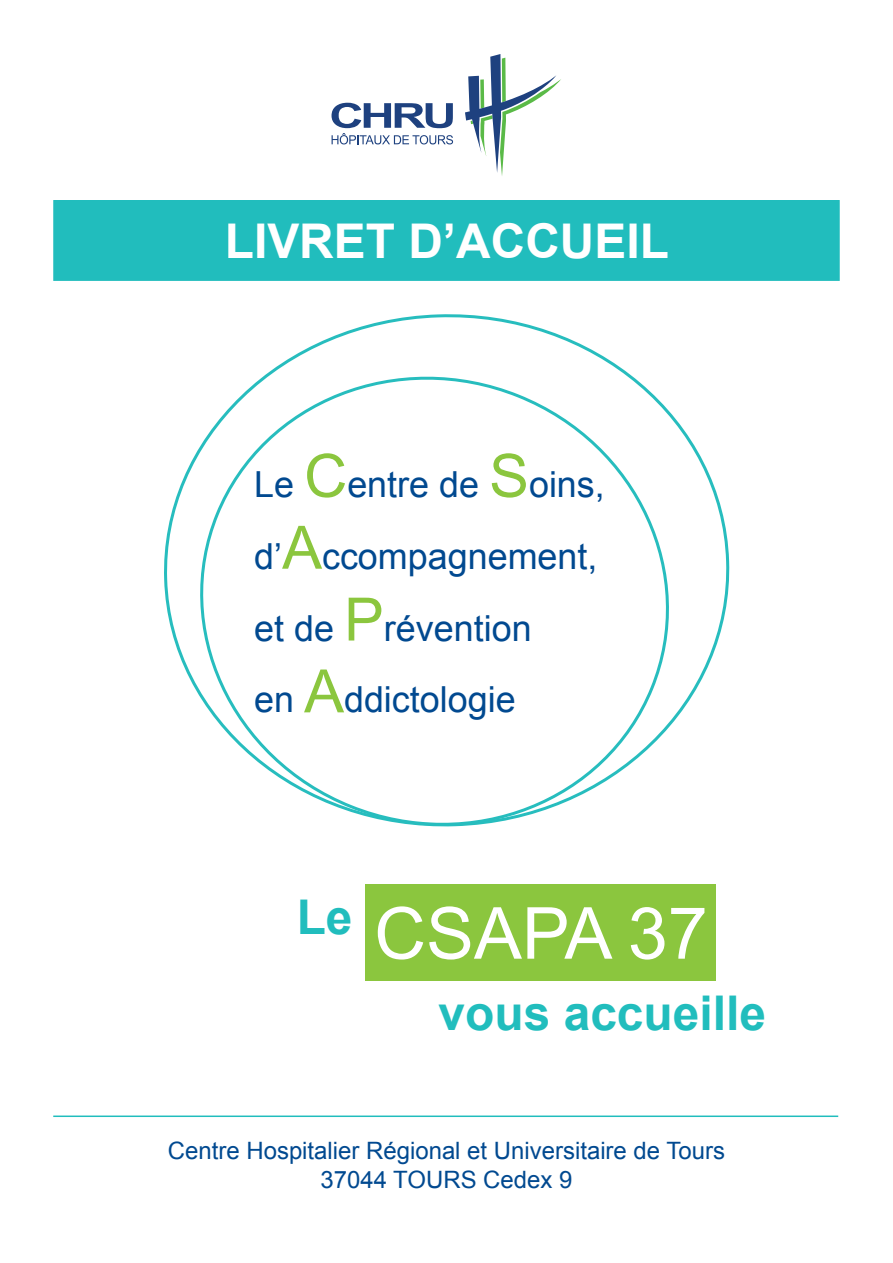
<style>
.page{position:relative;width:893px;height:1263px;background:#fff}
.page>*{position:absolute;margin:0;border:0;box-sizing:border-box;transform-origin:0 0}
.t1{font:71.85px "Arial";color:#fff}
.t2{font:700 47.85px "Arial";color:#fff}
.t3{font:700 47.85px "Arial";color:#21bdbd}
.t4{font:35.85px "Arial";color:#014990}
.t5{font:24px "Arial";color:#014990}
.s1{font-size:59.85px;color:#8bc63e}
</style>
<div class="page">
<svg style="left:164px;top:314px;width:566px;height:513px"></svg>
<div style="left:366px;top:884px;width:350px;height:96px;background:#8bc63e"></div>
<svg style="left:465px;top:54px;width:96px;height:122px"></svg>
<svg style="left:332px;top:103px;width:121px;height:41px"></svg>
<div style="left:54px;top:201px;width:785px;height:79px;background:#21bdbd"></div>
<div style="left:53px;top:200px;width:787px;height:81px;border:2px solid #21bdbd"></div>
<hr style="left:53px;top:1115px;width:785px;height:2px;background:#21bdbd">
<p class="t2" style="left:225px;top:209px;width:446px">LIVRET D’ACCUEIL</p>
<p class="t4" style="left:254px;top:461px;width:352px">Le <span class="s1">C</span>entre de <span class="s1">S</span>oins,</p>
<p class="t4" style="left:254px;top:533px;width:345px">d’<span class="s1">A</span>ccompagnement,</p>
<p class="t4" style="left:254px;top:604px;width:279px">et de <span class="s1">P</span>révention</p>
<p class="t4" style="left:254px;top:676px;width:263px">en <span class="s1">A</span>ddictologie</p>
<p class="t3" style="left:297px;top:886px;width:57px">Le</p>
<p class="t1" style="left:374px;top:886px;width:335px">CSAPA 37</p>
<p class="t3" style="left:439px;top:981px;width:329px">vous accueille</p>
<p class="t5" style="left:168px;top:1135px;width:559px">Centre Hospitalier Régional et Universitaire de Tours</p>
<p class="t5" style="left:320px;top:1164px;width:253px">37044 TOURS Cedex 9</p>
</div>
